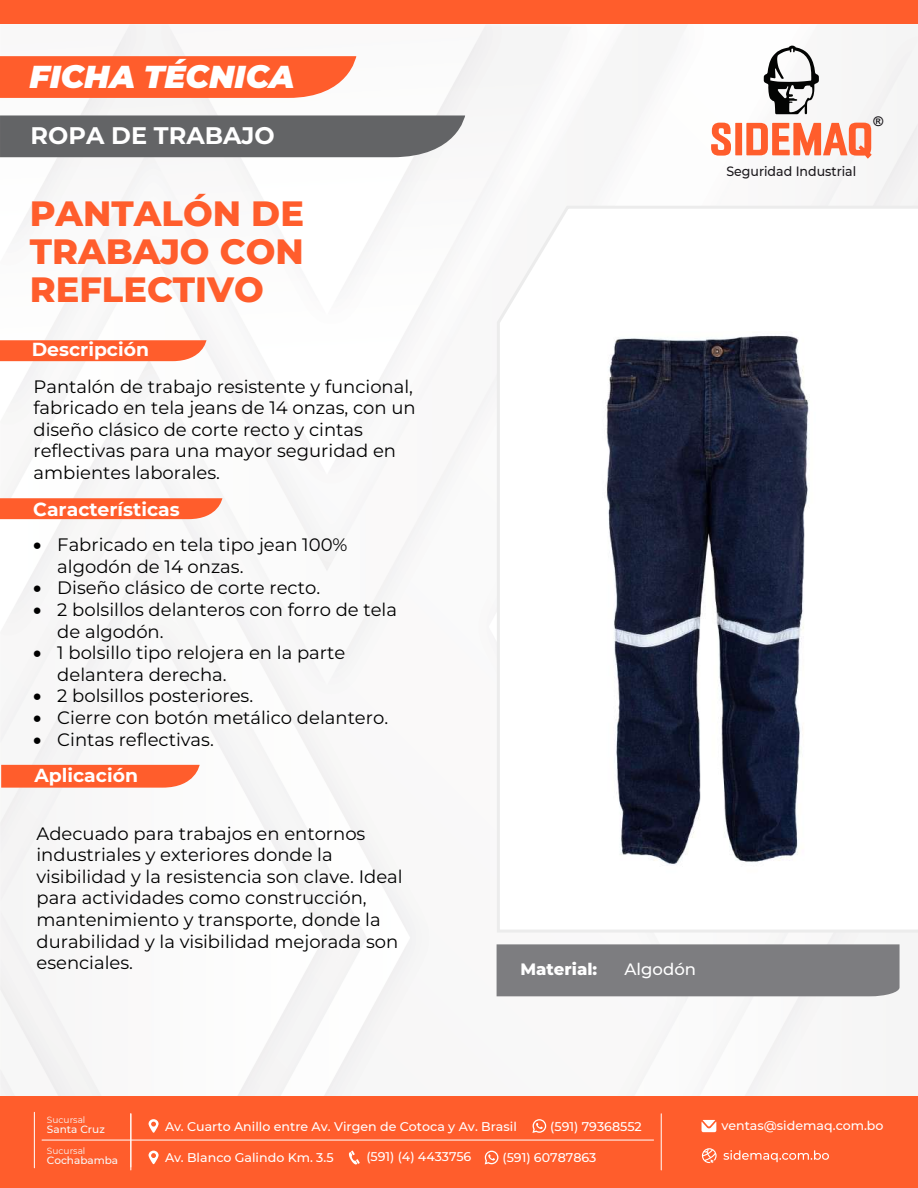
<style>
.page{position:relative;width:918px;height:1188px;background:#fff}
.page>*{position:absolute;margin:0;border:0;box-sizing:border-box;transform-origin:0 0}
.t1{font:800 35.1px/38px "Montserrat";color:#ff5d2c;text-align:justify}
.t2{font:italic 900 31.65px "Montserrat";color:#fff}
.t3{font:700 24px "Montserrat";color:#fff}
.t4{font:700 18.75px "Montserrat";color:#fff}
.t5{font:18px/21.6px "Montserrat";color:#000}
.t6{font:800 16.5px "Montserrat";color:#fff}
.t7{font:500 16.5px "Montserrat";color:#fff}
.t8{font:500 13.5px "Montserrat";color:#1a171b;scale:.93 1}
.t9{font:700 13.35px "Arial";color:#1a171b}
.t10{font:500 12.6px "Montserrat";color:#fff}
.t11{font:500 10.5px "Montserrat";color:#f8f7f7}
.t12{font:9px "Montserrat";color:#f8f7f7}
</style>
<div class="page">
<img style="left:0;top:24px;width:918px;height:1073px">
<svg style="left:495px;top:204px;width:423px;height:730px"></svg>
<svg style="left:0;top:56px;width:356px;height:42px;background:#fe6436"></svg>
<div style="left:0;top:115px;width:465px;height:42px;background:#636466"></div>
<svg style="left:0;top:340px;width:206px;height:21px;background:#fe6435"></svg>
<svg style="left:1px;top:765px;width:199px;height:23px;background:#fe6638"></svg>
<svg style="left:0;top:498px;width:222px;height:21px;background:#fe6335"></svg>
<svg style="left:764px;top:46px;width:55px;height:68px"></svg>
<svg style="left:711px;top:123px;width:161px;height:36px"></svg>
<div style="left:0;top:1px;width:918px;height:23px;background:#ff5d2c"></div>
<div style="left:497px;top:944px;width:403px;height:52px;background:#7d7d80"></div>
<div style="left:0;top:1097px;width:918px;height:91px;background:#ff5d2c"></div>
<svg style="left:723px;top:1150px;width:106px;height:12px"></svg>
<svg style="left:702px;top:1148px;width:15px;height:15px"></svg>
<svg style="left:702px;top:1120px;width:14px;height:12px"></svg>
<svg style="left:485px;top:1151px;width:13px;height:13px"></svg>
<svg style="left:149px;top:1151px;width:10px;height:13px"></svg>
<svg style="left:532px;top:1119px;width:14px;height:14px"></svg>
<svg style="left:149px;top:1119px;width:10px;height:14px"></svg>
<svg style="left:349px;top:1151px;width:11px;height:14px"></svg>
<hr style="left:42px;top:1140px;width:612px;height:1px;background:#fff">
<hr style="left:34px;top:1112px;width:1px;height:56px;background:#fff">
<hr style="left:661px;top:1114px;width:1px;height:56px;background:#fff">
<hr style="left:131px;top:1114px;width:1px;height:56px;background:#fff">
<img style="left:573px;top:331px;width:262px;height:545px">
<h2 class="t2" style="left:30px;top:53px;width:267px">FICHA TÉCNICA</h2>
<h3 class="t3" style="left:31px;top:118px;width:246px">ROPA DE TRABAJO</h3>
<h1 class="t1" style="left:30px;top:193px;width:276px">PANTALÓN DE TRABAJO CON REFLECTIVO</h1>
<p class="t4" style="left:32px;top:336px;width:119px">Descripción</p>
<p class="t5" style="left:33px;top:375px;width:384px">Pantalón de trabajo resistente y funcional, fabricado en tela jeans de 14 onzas, con un diseño clásico de corte recto y cintas reflectivas para una mayor seguridad en ambientes laborales.</p>
<p class="t4" style="left:33px;top:496px;width:148px">Características</p>
<p class="t5" style="left:57px;top:533px;width:292px;text-indent:-24px">• Fabricado en tela tipo jean 100% algodón de 14 onzas.</p>
<p class="t5" style="left:33px;top:577px;width:288px">• Diseño clásico de corte recto.</p>
<p class="t5" style="left:57px;top:598px;width:341px;text-indent:-24px">• 2 bolsillos delanteros con forro de tela de algodón.</p>
<p class="t5" style="left:57px;top:641px;width:289px;text-indent:-24px">• 1 bolsillo tipo relojera en la parte delantera derecha.</p>
<p class="t5" style="left:33px;top:685px;width:221px">• 2 bolsillos posteriores.</p>
<p class="t5" style="left:33px;top:706px;width:356px">• Cierre con botón metálico delantero.</p>
<p class="t5" style="left:33px;top:728px;width:182px">• Cintas reflectivas.</p>
<p class="t4" style="left:34px;top:762px;width:105px">Aplicación</p>
<p class="t5" style="left:36px;top:822px;width:368px">Adecuado para trabajos en entornos industriales y exteriores donde la visibilidad y la resistencia son clave. Ideal para actividades como construcción, mantenimiento y transporte, donde la durabilidad y la visibilidad mejorada son esenciales.</p>
<p class="t8" style="left:726px;top:162px;width:141px">Seguridad Industrial</p>
<p class="t9" style="left:873px;top:112px;width:11px">®</p>
<p class="t6" style="left:521px;top:957px;width:78px">Material:</p>
<p class="t7" style="left:625px;top:957px;width:73px">Algodón</p>
<p class="t12" style="left:47px;top:1113px;width:40px">Sucursal</p>
<p class="t11" style="left:47px;top:1122px;width:59px">Santa Cruz</p>
<p class="t12" style="left:47px;top:1144px;width:40px">Sucursal</p>
<p class="t11" style="left:47px;top:1153px;width:73px">Cochabamba</p>
<p class="t10" style="left:165px;top:1117px;width:353px">Av. Cuarto Anillo entre Av. Virgen de Cotoca y Av. Brasil</p>
<p class="t10" style="left:550px;top:1118px;width:93px">(591) 79368552</p>
<p class="t10" style="left:366px;top:1148px;width:106px">(591) (4) 4433756</p>
<p class="t10" style="left:165px;top:1149px;width:170px">Av. Blanco Galindo Km. 3.5</p>
<p class="t10" style="left:502px;top:1149px;width:95px">(591) 60787863</p>
<p class="t10" style="left:722px;top:1117px;width:164px">ventas@sidemaq.com.bo</p>
</div>
